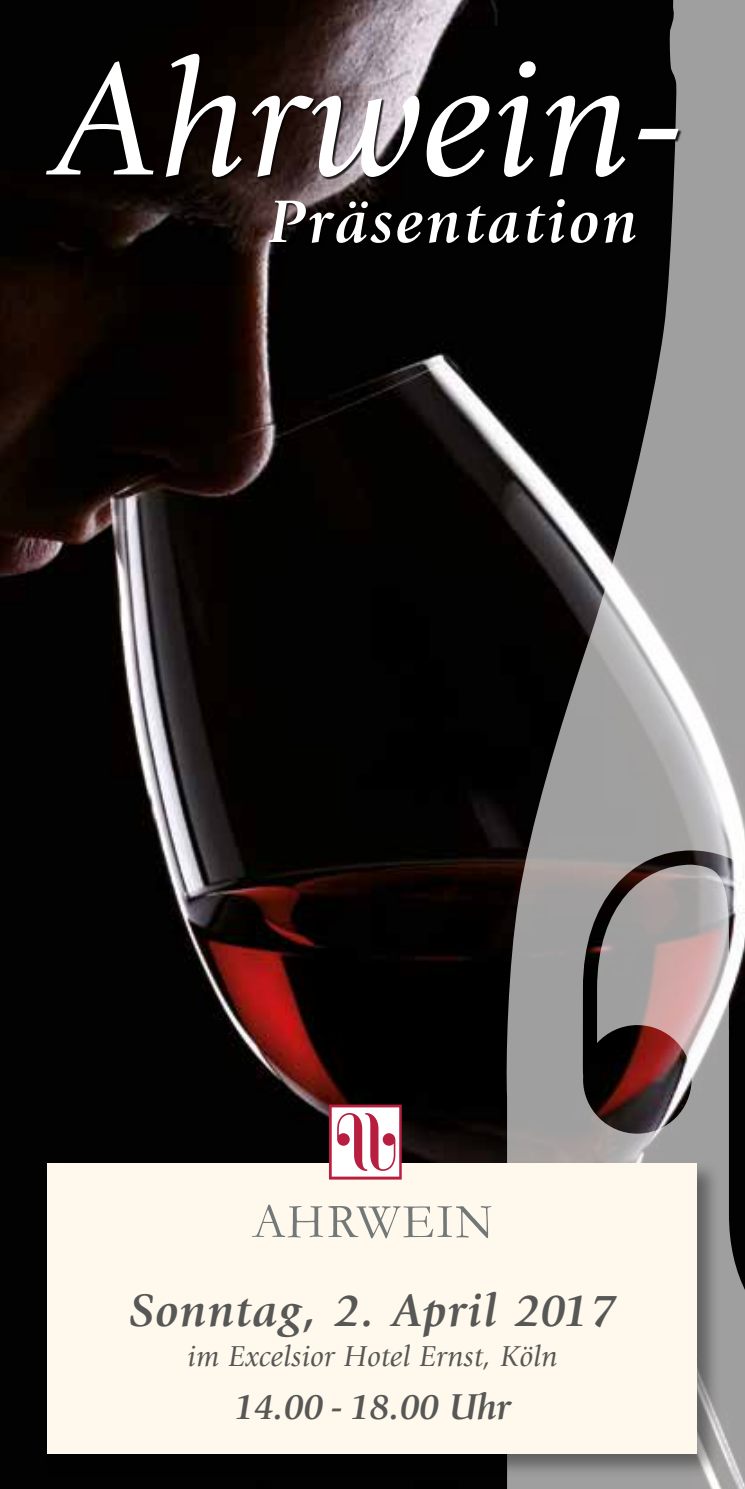
<style>
.page{position:relative;width:745px;height:1489px;background:#fff}
.page>*{position:absolute;margin:0;border:0;box-sizing:border-box;transform-origin:0 0}
.t1{font:italic 167.5px "Giovanni";letter-spacing:.01em;color:#fff}
.t2{font:italic 700 62.5px "Giovanni";letter-spacing:.05em;color:#fff}
.t3{font:italic 700 47.5px "Giovanni";letter-spacing:.03em;color:#575756}
.t4{font:italic 700 37.5px "Giovanni";letter-spacing:-.015em;color:#575756}
.t5{font:italic 30px "Giovanni";letter-spacing:.01em;color:#575756}
</style>
<div class="page">
<img style="left:0;top:0;width:506px;height:1488px">
<svg style="left:506px;top:0;width:238px;height:1488px;background:#726f6f"></svg>
<div style="left:46px;top:55px;width:635px;height:191px;background:#000;opacity:.85"></div>
<div style="left:45px;top:1160px;width:676px;height:317px;background:#000;opacity:.4"></div>
<div style="left:48px;top:1163px;width:648px;height:290px;background:#fff9ed"></div>
<svg style="left:252px;top:1204px;width:239px;height:34px"></svg>
<svg style="left:332px;top:1107px;width:66px;height:69px"></svg>
<div style="left:329px;top:1104px;width:72px;height:75px;border:2px solid #b71e3f"></div>
<h1 class="t1" style="left:52px;top:27px;width:634px">Ahrwein-</h1>
<h2 class="t2" style="left:268px;top:187px;width:369px">Präsentation</h2>
<h3 class="t3" style="left:129px;top:1284px;width:487px">Sonntag, 2. April 2017</h3>
<p class="t5" style="left:187px;top:1339px;width:371px">im Excelsior Hotel Ernst, Köln</p>
<p class="t4" style="left:234px;top:1385px;width:278px">14.00 - 18.00 Uhr</p>
</div>
